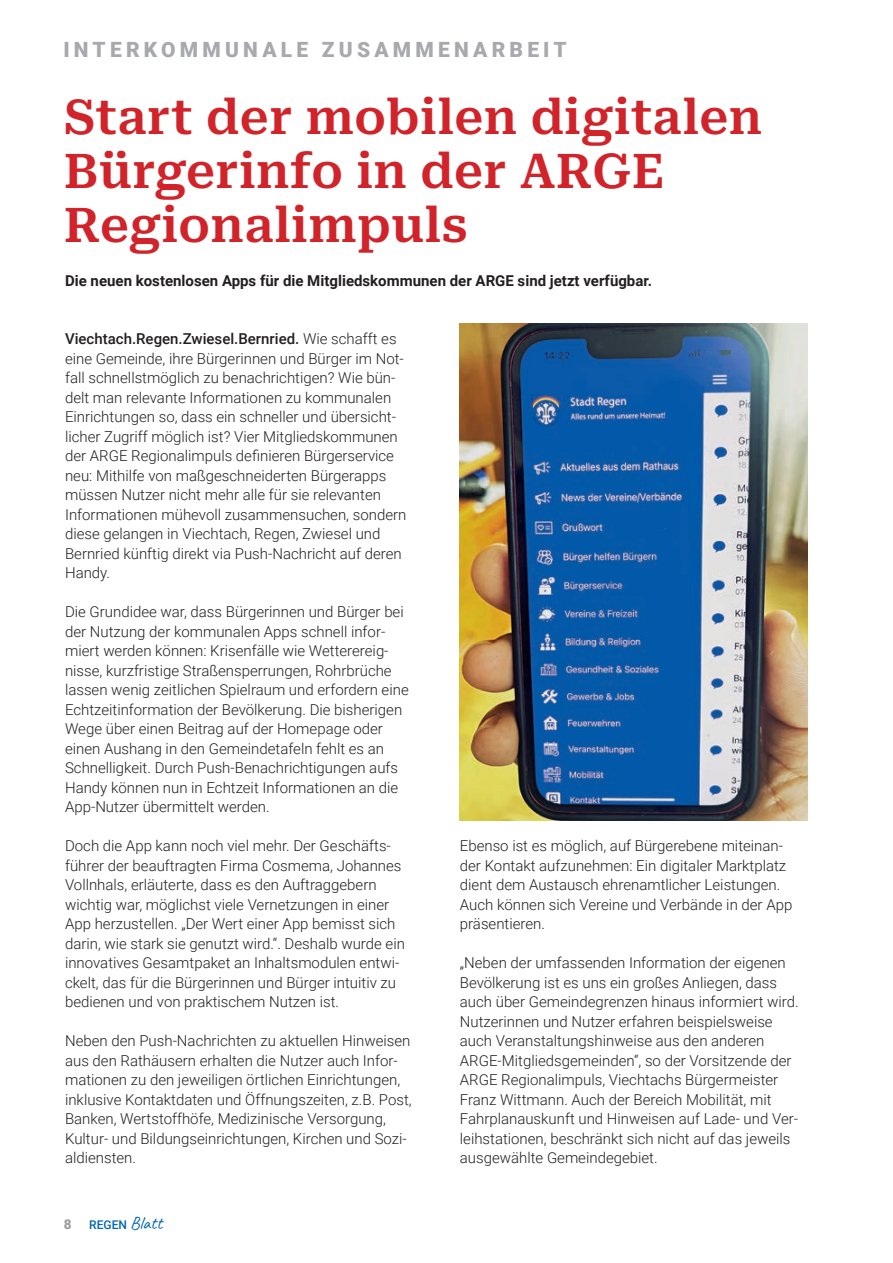
<style>
.page{position:relative;width:893px;height:1263px;background:#fff}
.page>*{position:absolute;margin:0;border:0;box-sizing:border-box;transform-origin:0 0}
.t1{font:600 48px/54px "Roboto Serif";letter-spacing:.01em;color:#d1232a}
.t2{font:900 21px "Roboto";letter-spacing:.2em;color:#a8a9ad}
.t3{font:300 15px/19.5px "Roboto";color:#231f20}
.t4{font:700 15px "Roboto";color:#231f20}
.t5{font:900 13.5px "Roboto";color:#9d9fa2}
.t6{font:500 12px "Roboto";color:#0166b3}
.s1{font-weight:500}
.s2{font-family:"Caveat";font-weight:400;font-size:18px}
</style>
<div class="page">
<img style="left:459px;top:324px;width:349px;height:497px">
<h2 class="t2" style="left:63px;top:35px;width:505px">INTERKOMMUNALE ZUSAMMENARBEIT</h2>
<h1 class="t1" style="left:64px;top:86px;width:700px">Start der mobilen digitalen<br>Bürgerinfo in der ARGE<br>Regionalimpuls</h1>
<p class="t4" style="left:65px;top:270px;width:588px">Die neuen kostenlosen Apps für die Mitgliedskommunen der ARGE sind jetzt verfügbar.</p>
<p class="t3" style="left:65px;top:328px;width:343px"><span class="s1">Viechtach.Regen.Zwiesel.Bernried.</span> Wie schafft es eine Gemeinde, ihre Bürgerinnen und Bürger im Not&shy;fall schnellstmöglich zu benachrichtigen? Wie bün&shy;delt man relevante Informationen zu kommunalen Einrichtungen so, dass ein schneller und übersicht&shy;licher Zugriff möglich ist? Vier Mitgliedskommunen der ARGE Regionalimpuls definieren Bürgerservice neu: Mithilfe von maßgeschneiderten Bürgerapps müssen Nutzer nicht mehr alle für sie relevanten Informationen mühevoll zusammensuchen, sondern diese gelangen in Viechtach, Regen, Zwiesel und Bernried künftig direkt via Push-Nachricht auf deren Handy.</p>
<p class="t3" style="left:65px;top:601px;width:345px">Die Grundidee war, dass Bürgerinnen und Bürger bei der Nutzung der kommunalen Apps schnell infor&shy;miert werden können: Krisenfälle wie Wetterereig&shy;nisse, kurzfristige Straßensperrungen, Rohrbrüche lassen wenig zeitlichen Spielraum und erfordern eine Echtzeitinformation der Bevölkerung. Die bisherigen Wege über einen Beitrag auf der Homepage oder einen Aushang in den Gemeindetafeln fehlt es an Schnelligkeit. Durch Push-Benachrichtigungen aufs Handy können nun in Echtzeit Informationen an die App-Nutzer übermittelt werden.</p>
<p class="t3" style="left:65px;top:835px;width:341px">Doch die App kann noch viel mehr. Der Geschäfts&shy;führer der beauftragten Firma Cosmema, Johannes Vollnhals, erläuterte, dass es den Auftraggebern wichtig war, möglichst viele Vernetzungen in einer App herzustellen. „Der Wert einer App bemisst sich darin, wie stark sie genutzt wird.“. Deshalb wurde ein innovatives Gesamtpaket an Inhaltsmodulen entwi&shy;ckelt, das für die Bürgerinnen und Bürger intuitiv zu bedienen und von praktischem Nutzen ist.</p>
<p class="t3" style="left:65px;top:1030px;width:348px">Neben den Push-Nachrichten zu aktuellen Hinweisen aus den Rathäusern erhalten die Nutzer auch Infor&shy;mationen zu den jeweiligen örtlichen Einrichtungen, inklusive Kontaktdaten und Öffnungszeiten, z.B. Post, Banken, Wertstoffhöfe, Medizinische Versorgung, Kultur- und Bildungseinrichtungen, Kirchen und Sozi&shy;aldiensten.</p>
<p class="t5" style="left:64px;top:1215px;width:9px">8</p>
<p class="t6" style="left:89px;top:1216px;width:75px">REGEN <span class="s2">Blatt</span></p>
<p class="t3" style="left:460px;top:835px;width:334px">Ebenso ist es möglich, auf Bürgerebene miteinan&shy;der Kontakt aufzunehmen: Ein digitaler Marktplatz dient dem Austausch ehrenamtlicher Leistungen.<br>Auch können sich Vereine und Verbände in der App präsentieren.</p>
<p class="t3" style="left:460px;top:952px;width:340px">„Neben der umfassenden Information der eigenen Bevölkerung ist es uns ein großes Anliegen, dass auch über Gemeindegrenzen hinaus informiert wird.<br>Nutzerinnen und Nutzer erfahren beispielsweise auch Veranstaltungshinweise aus den anderen ARGE-Mitgliedsgemeinden“, so der Vorsitzende der ARGE Regionalimpuls, Viechtachs Bürgermeister Franz Wittmann. Auch der Bereich Mobilität, mit Fahrplanauskunft und Hinweisen auf Lade- und Ver&shy;leihstationen, beschränkt sich nicht auf das jeweils ausgewählte Gemeindegebiet.</p>
</div>
